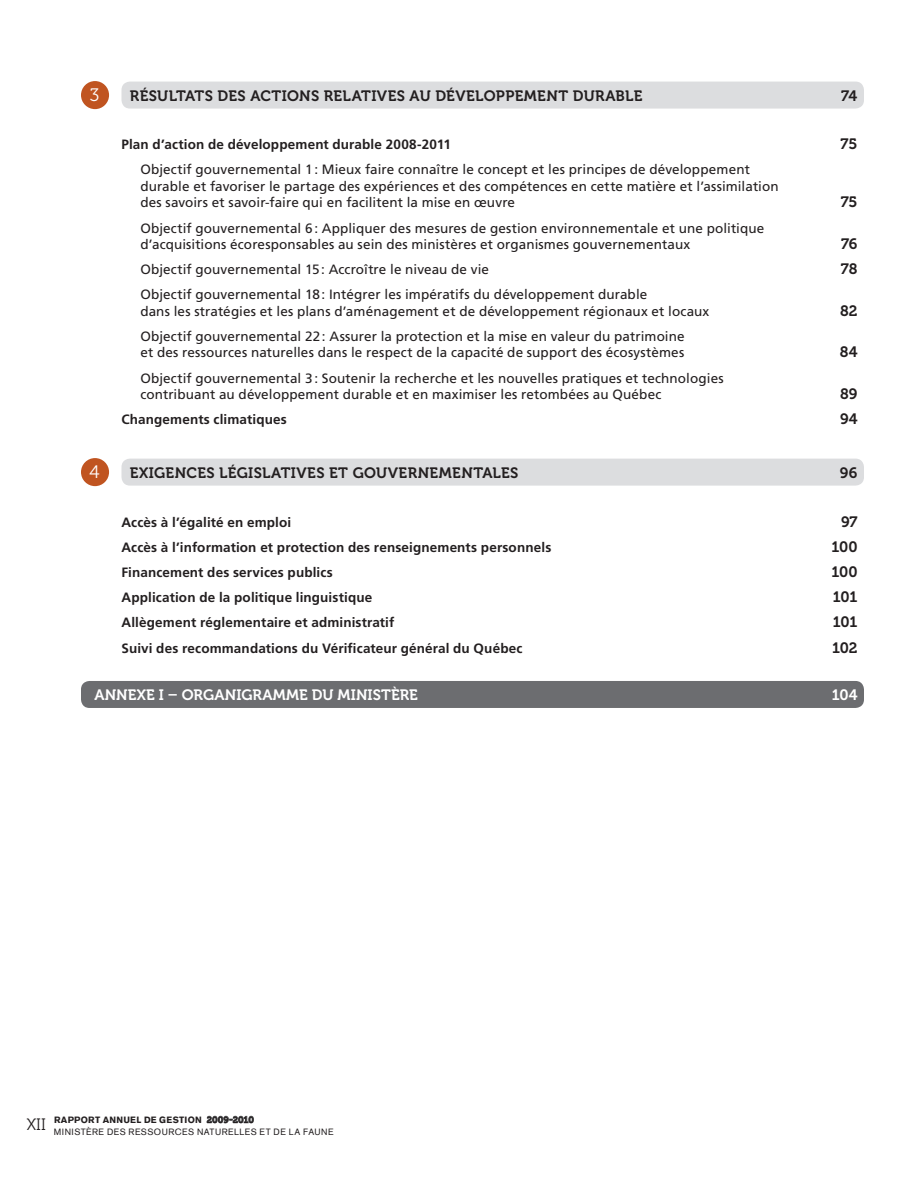
<style>
.page{position:relative;width:918px;height:1188px;background:#fff}
.page>*{position:absolute;margin:0;border:0;box-sizing:border-box;transform-origin:0 0}
.t1{font:18px "Museo 300";color:#fff}
.t2{font:16.5px "Museo 300";color:#231f20}
.t3{font:15px "Museo 700";letter-spacing:.025em;color:#231f20}
.t4{font:15px "Museo 700";letter-spacing:.01em;color:#fff}
.t5{font:13.5px/16.5px "Frutiger";letter-spacing:.01em;color:#231f20}
.t6{font:700 13.5px "Frutiger";letter-spacing:.01em;color:#231f20}
.t7{font:9px/12px "Akzidenz Grotesk";letter-spacing:.05em;color:#231f20}
.s1{font-weight:900}
.s2{font-family:"Museo 700"}
</style>
<div class="page">
<div style="left:122px;top:82px;width:742px;height:27px;background:#dcdddf;border-radius:9px"></div>
<div style="left:122px;top:459px;width:742px;height:27px;background:#dcdddf;border-radius:9px"></div>
<div style="left:81px;top:681px;width:783px;height:27px;background:#6c6d70;border-radius:9px"></div>
<svg style="left:207px;top:1116px;width:47px;height:7px"></svg>
<div style="left:81px;top:81px;width:28px;height:28px;background:#c05420;border-radius:50%"></div>
<div style="left:81px;top:458px;width:28px;height:28px;background:#c05420;border-radius:50%"></div>
<h1 class="t1" style="left:90px;top:85px;width:11px">3</h1>
<p class="t3" style="left:130px;top:87px;width:49px">RÉSULTATS</p>
<p class="t3" style="left:218px;top:87px;width:136px">DES ACTIONS RELAT</p>
<p class="t3" style="left:371px;top:87px;width:272px">IVES AU DÉVELOPPEMENT DURABLE</p>
<p class="t3" style="left:841px;top:87px;width:18px">74</p>
<p class="t6" style="left:122px;top:137px;width:331px">Plan d’action de développement durable 2008-2011</p>
<p class="t3" style="left:841px;top:136px;width:18px">75</p>
<p class="t5" style="left:140px;top:161px;width:640px">Objectif gouvernemental 1: Mieux faire connaître le concept et les principes de développement durable et favoriser le partage des expériences et des compétences en cette matière et l’assimilation des savoirs et savoir-faire qui en facilitent la mise en œuvre</p>
<p class="t3" style="left:841px;top:194px;width:18px">75</p>
<p class="t5" style="left:140px;top:219px;width:625px">Objectif gouvernemental 6: Appliquer des mesures de gestion environnementale et une politique d’acquisitions écoresponsables au sein des ministères et organismes gouvernementaux</p>
<p class="t3" style="left:841px;top:236px;width:18px">76</p>
<p class="t5" style="left:140px;top:261px;width:350px">Objectif gouvernemental 15: Accroître le niveau de vie</p>
<p class="t3" style="left:841px;top:261px;width:18px">78</p>
<p class="t5" style="left:140px;top:286px;width:571px">Objectif gouvernemental 18: Intégrer les impératifs du développement durable<br>dans les stratégies et les plans d’aménagement et de développement régionaux et locaux</p>
<p class="t3" style="left:840px;top:302px;width:19px">82</p>
<p class="t5" style="left:140px;top:328px;width:546px">Objectif gouvernemental 22: Assurer la protection et la mise en valeur du patrimoine et des ressources naturelles dans le respect de la capacité de support des écosystèmes</p>
<p class="t5" style="left:140px;top:370px;width:585px">Objectif gouvernemental 3: Soutenir la recherche et les nouvelles pratiques et technologies contribuant au développement durable et en maximiser les retombées au Québec</p>
<p class="t3" style="left:840px;top:344px;width:19px">84</p>
<p class="t3" style="left:840px;top:386px;width:19px">89</p>
<p class="t6" style="left:121px;top:412px;width:167px">Changements climatiques</p>
<p class="t3" style="left:840px;top:411px;width:19px">94</p>
<p class="t3" style="left:130px;top:464px;width:134px">EXIGENCES LÉGISLAT</p>
<p class="t3" style="left:291px;top:464px;width:182px">IVES ET GOUVERNEMENTAL</p>
<p class="t3" style="left:501px;top:464px;width:15px">ES</p>
<p class="t3" style="left:840px;top:464px;width:19px">96</p>
<p class="t6" style="left:121px;top:514px;width:171px">Accès à l’égalité en emploi</p>
<p class="t3" style="left:841px;top:513px;width:18px">97</p>
<p class="t6" style="left:121px;top:539px;width:431px">Accès à l’information et protection des renseignements personnels</p>
<p class="t3" style="left:831px;top:538px;width:28px">100</p>
<p class="t6" style="left:121px;top:564px;width:213px">Financement des services publics</p>
<p class="t3" style="left:831px;top:564px;width:28px">100</p>
<p class="t6" style="left:121px;top:590px;width:252px">Application de la politique linguistique</p>
<p class="t3" style="left:833px;top:589px;width:26px">101</p>
<p class="t6" style="left:121px;top:615px;width:274px">Allègement réglementaire et administratif</p>
<p class="t3" style="left:833px;top:614px;width:26px">101</p>
<p class="t6" style="left:121px;top:640px;width:403px">Suivi des recommandations du Vérificateur général du Québec</p>
<p class="t3" style="left:832px;top:639px;width:27px">102</p>
<p class="t4" style="left:94px;top:686px;width:171px">ANNEXE I – ORGANIGRAMM</p>
<p class="t4" style="left:299px;top:686px;width:120px">E DU MINISTÈRE</p>
<p class="t4" style="left:832px;top:686px;width:27px">104</p>
<h1 class="t1" style="left:89px;top:462px;width:12px">4</h1>
<p class="t2" style="left:27px;top:1115px;width:21px">XII</p>
<p class="t7" style="left:54px;top:1114px;width:281px"><span class="s1">RAPPORT ANNUEL DE GESTION</span> <span class="s2">2009-2010<br></span>MINISTÈRE DES RESSOURCES NATURELLES ET DE LA FAUNE</p>
</div>
